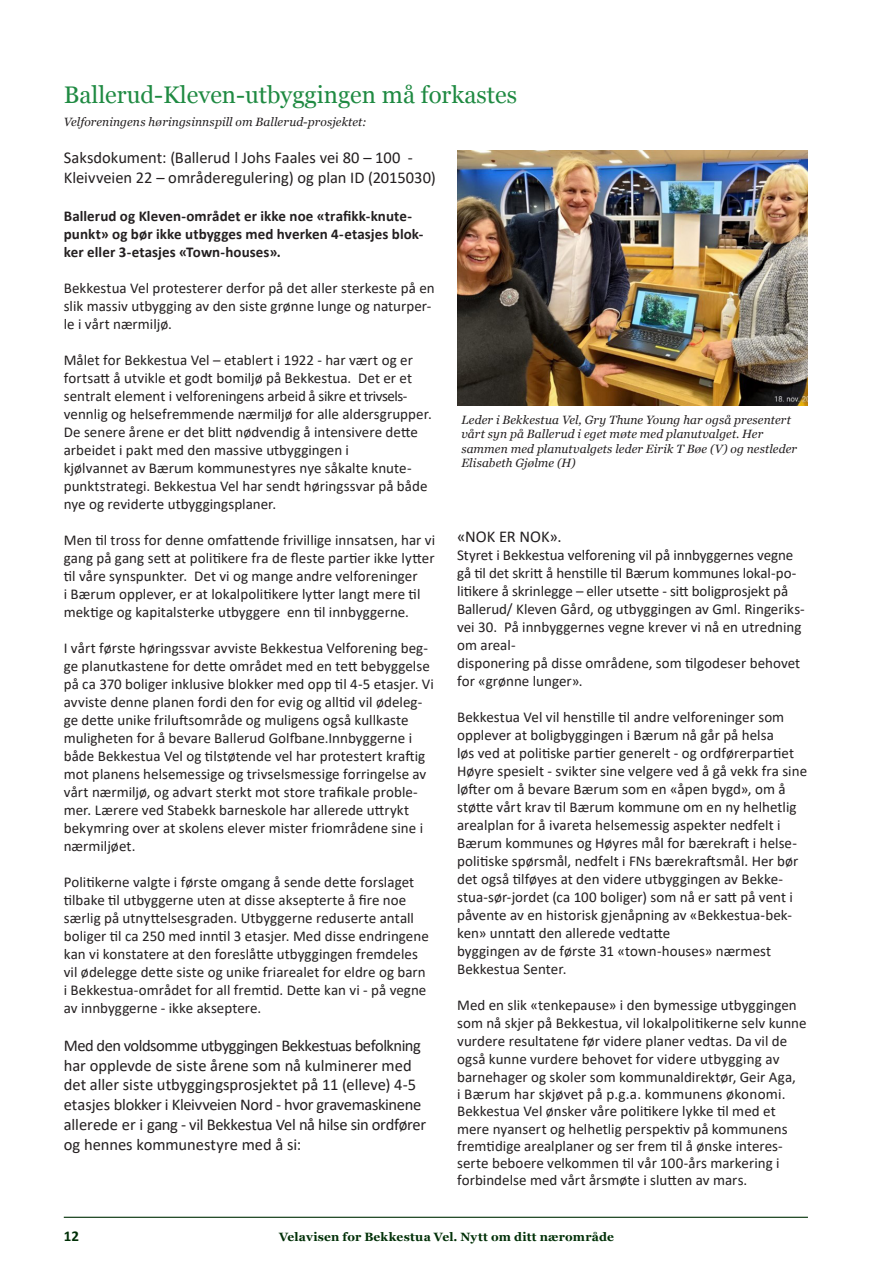
<style>
.page{position:relative;width:893px;height:1263px;background:#fff}
.page>*{position:absolute;margin:0;border:0;box-sizing:border-box;transform-origin:0 0}
.t1{font:24px "Georgia";color:#1f8a42}
.Brød_2{font:16.5px/19.8px "Calibri";letter-spacing:-.005em;color:#231f20}
.Brød_2-2{font:15px/18px "Calibri";color:#231f20}
.Brød_2-3{font:700 15px/18px "Calibri";letter-spacing:.005em;color:#231f20}
.t2{font:700 15px "Calibri";color:#003007}
.Biletekst{font:italic 12px/14.4px "Georgia";letter-spacing:.01em;color:#231f20}
.t3{font:700 12px "Georgia";letter-spacing:.015em;color:#003007}
</style>
<div class="page">
<img style="left:457px;top:150px;width:350px;height:256px">
<hr style="left:64px;top:1217px;width:744px;height:1px;background:#003007">
<h2 class="t1" style="left:64px;top:77px;width:455px">Ballerud-Kleven-utbyggingen må forkastes</h2>
<h2 class="Biletekst" style="left:64px;top:114px;width:304px">Velforeningens høringsinnspill om Ballerud-prosjektet:</h2>
<p class="Brød_2" style="left:64px;top:148px;width:373px">Saksdokument: (Ballerud l Johs Faales vei 80 – 100 -<br>Kleivveien 22 – områderegulering) og plan ID (2015030)</p>
<p class="Brød_2-3" style="left:64px;top:207px;width:361px">Ballerud og Kleven-området er ikke noe «trafikk-knute&shy;punkt» og bør ikke utbygges med hverken 4-etasjes blok&shy;ker eller 3-etasjes «Town-houses».</p>
<p class="Brød_2-2" style="left:64px;top:279px;width:372px">Bekkestua Vel protesterer derfor på det aller sterkeste på en slik massiv utbygging av den siste grønne lunge og naturper&shy;le i vårt nærmiljø.</p>
<p class="Brød_2-2" style="left:64px;top:351px;width:369px">Målet for Bekkestua Vel – etablert i 1922 - har vært og er fortsatt å utvikle et godt bomiljø på Bekkestua. Det er et sentralt element i velforeningens arbeid å sikre et trivsels&shy;vennlig og helsefremmende nærmiljø for alle aldersgrupper.<br>De senere årene er det blitt nødvendig å intensivere dette arbeidet i pakt med den massive utbyggingen i<br>kjølvannet av Bærum kommunestyres nye såkalte knute&shy;punktstrategi. Bekkestua Vel har sendt høringssvar på både nye og reviderte utbyggingsplaner.</p>
<p class="Brød_2-2" style="left:64px;top:531px;width:373px">Men til tross for denne omfattende frivillige innsatsen, har vi gang på gang sett at politikere fra de fleste partier ikke lytter til våre synspunkter. Det vi og mange andre velforeninger<br>i Bærum opplever, er at lokalpolitikere lytter langt mere til mektige og kapitalsterke utbyggere enn til innbyggerne.</p>
<p class="Brød_2-2" style="left:64px;top:639px;width:372px">I vårt første høringssvar avviste Bekkestua Velforening beg&shy;ge planutkastene for dette området med en tett bebyggelse på ca 370 boliger inklusive blokker med opp til 4-5 etasjer. Vi avviste denne planen fordi den for evig og alltid vil ødeleg&shy;ge dette unike friluftsområde og muligens også kullkaste muligheten for å bevare Ballerud Golfbane.Innbyggerne i både Bekkestua Vel og tilstøtende vel har protestert kraftig mot planens helsemessige og trivselsmessige forringelse av vårt nærmiljø, og advart sterkt mot store trafikale proble&shy;mer. Lærere ved Stabekk barneskole har allerede uttrykt bekymring over at skolens elever mister friområdene sine i nærmiljøet.</p>
<p class="Brød_2-2" style="left:64px;top:873px;width:367px">Politikerne valgte i første omgang å sende dette forslaget tilbake til utbyggerne uten at disse aksepterte å fire noe særlig på utnyttelsesgraden. Utbyggerne reduserte antall boliger til ca 250 med inntil 3 etasjer. Med disse endringene kan vi konstatere at den foreslåtte utbyggingen fremdeles vil ødelegge dette siste og unike friarealet for eldre og barn i Bekkestua-området for all fremtid. Dette kan vi - på vegne av innbyggerne - ikke akseptere.</p>
<p class="Brød_2" style="left:64px;top:1035px;width:364px">Med den voldsomme utbyggingen Bekkestuas befolkning har opplevde de siste årene som nå kulminerer med det aller siste utbyggingsprosjektet på 11 (elleve) 4-5 etasjes blokker i Kleivveien Nord - hvor gravemaskinene allerede er i gang - vil Bekkestua Vel nå hilse sin ordfører og hennes kommunestyre med å si:</p>
<p class="Biletekst" style="left:461px;top:412px;width:337px">Leder i Bekkestua Vel, Gry Thune Young har også presentert vårt syn på Ballerud i eget møte med planutvalget. Her sammen med planutvalgets leder Eirik T Bøe (V) og nestleder Elisabeth Gjølme (H)</p>
<p class="Brød_2" style="left:457px;top:526px;width:106px">«NOK ER NOK».</p>
<p class="Brød_2-2" style="left:457px;top:545px;width:349px">Styret i Bekkestua velforening vil på innbyggernes vegne gå til det skritt å henstille til Bærum kommunes lokal-po&shy;litikere å skrinlegge – eller utsette - sitt boligprosjekt på Ballerud/ Kleven Gård, og utbyggingen av Gml. Ringeriks&shy;vei 30. På innbyggernes vegne krever vi nå en utredning om areal-<br>disponering på disse områdene, som tilgodeser behovet for «grønne lunger».</p>
<p class="Brød_2-2" style="left:457px;top:707px;width:351px">Bekkestua Vel vil henstille til andre velforeninger som opplever at boligbyggingen i Bærum nå går på helsa<br>løs ved at politiske partier generelt - og ordførerpartiet Høyre spesielt - svikter sine velgere ved å gå vekk fra sine løfter om å bevare Bærum som en «åpen bygd», om å støtte vårt krav til Bærum kommune om en ny helhetlig arealplan for å ivareta helsemessig aspekter nedfelt i Bærum kommunes og Høyres mål for bærekraft i helse&shy;politiske spørsmål, nedfelt i FNs bærekraftsmål. Her bør det også tilføyes at den videre utbyggingen av Bekke&shy;stua-sør-jordet (ca 100 boliger) som nå er satt på vent i påvente av en historisk gjenåpning av «Bekkestua-bek&shy;ken» unntatt den allerede vedtatte<br>byggingen av de første 31 «town-houses» nærmest Bekkestua Senter.</p>
<p class="Brød_2-2" style="left:457px;top:996px;width:351px;line-height:17.5px">Med en slik «tenkepause» i den bymessige utbyggingen som nå skjer på Bekkestua, vil lokalpolitikerne selv kunne vurdere resultatene før videre planer vedtas. Da vil de også kunne vurdere behovet for videre utbygging av barnehager og skoler som kommunaldirektør, Geir Aga,<br>i Bærum har skjøvet på p.g.a. kommunens økonomi.<br>Bekkestua Vel ønsker våre politikere lykke til med et mere nyansert og helhetlig perspektiv på kommunens fremtidige arealplaner og ser frem til å ønske interes&shy;serte beboere velkommen til vår 100-års markering i forbindelse med vårt årsmøte i slutten av mars.</p>
<p class="t2" style="left:64px;top:1225px;width:17px">12</p>
<p class="t3" style="left:279px;top:1227px;width:336px">Velavisen for Bekkestua Vel. Nytt om ditt nærområde</p>
</div>
